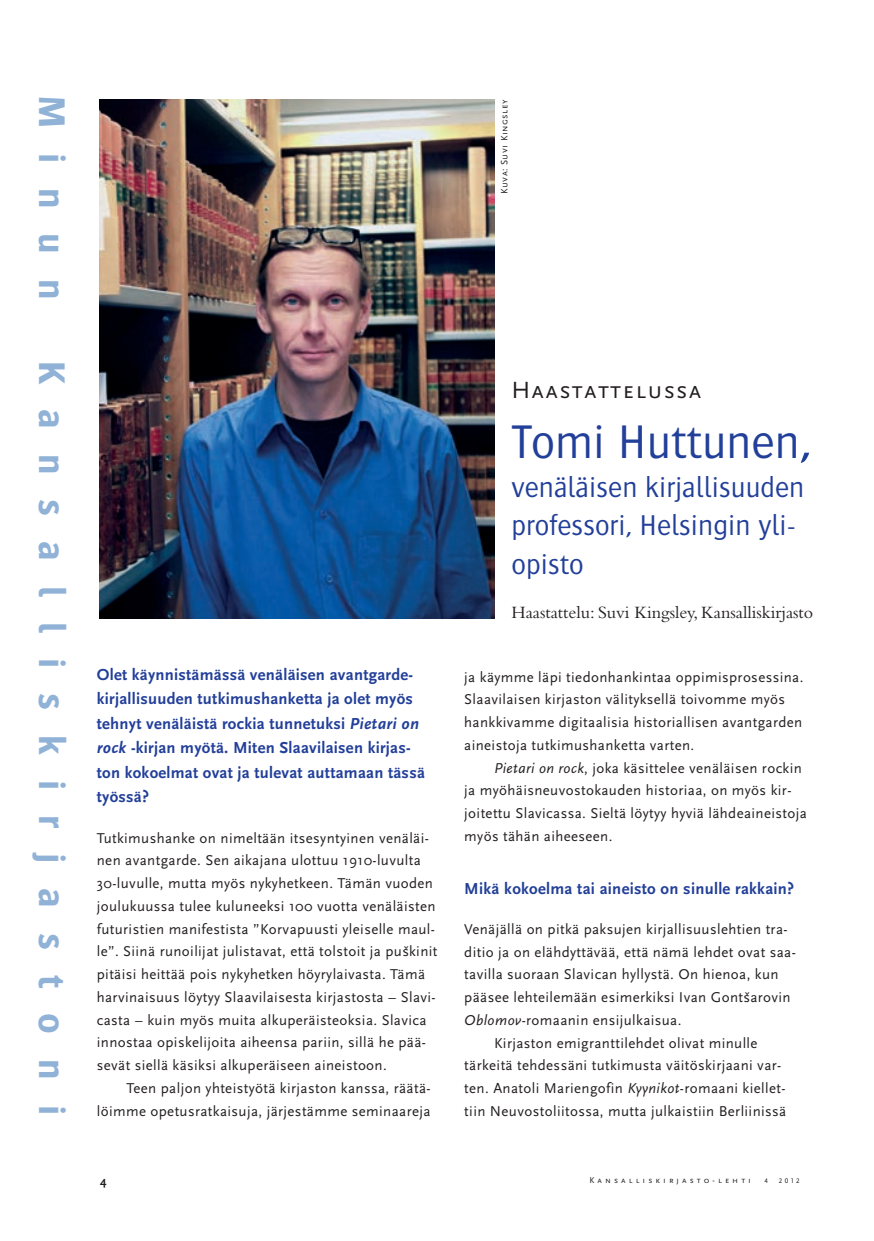
<style>
.page{position:relative;width:874px;height:1241px;background:#fff}
.page>*{position:absolute;margin:0;border:0;box-sizing:border-box;transform-origin:0 0}
.t1{font:300 49px "Bosis";color:#223f99}
.t2{font:700 38.5px "Bosis";letter-spacing:.65em;color:#90b2d7}
.t3{font:300 29.75px/38.5px "Bosis";color:#223f99}
.t4{font:24.5px "Scala Sans Caps";letter-spacing:.05em;color:#231f20}
.t5{font:18.03px "Bembo";color:#231f20}
.t6{font:700 16.62px/24.5px "Scala Sans";letter-spacing:.015em;color:#223f99}
.t7{font:14.88px/22.8px "Scala Sans";letter-spacing:.025em;color:#231f20}
.t8{font:700 12.25px "Scala Sans";color:#231f20}
.t9{font:9.62px "Scala Sans Caps";letter-spacing:.05em;color:#231f20}
.t10{font:8.75px "Scala Sans Caps";letter-spacing:.35em;color:#231f20}
.t11{font:7px "Scala Sans Caps";color:#231f20}
.s1{font-style:italic}
.s2{font-size:56px}
</style>
<div class="page">
<img style="left:99px;top:99px;width:395px;height:519px">
<h2 class="t2" style="left:73px;top:96px;width:205px;rotate:90deg">Minun</h2>
<h2 class="t2" style="left:73px;top:360px;width:755px;rotate:90deg">Kansalliskirjastoni</h2>
<p class="t9" style="left:499px;top:194px;width:96px;rotate:-90deg">Kuva: Suvi Kingsley</p>
<h3 class="t4" style="left:511px;top:376px;width:191px">Haastattelussa</h3>
<p class="t6" style="left:97px;top:662px;width:329px">Olet käynnistämässä venäläisen avantgarde&shy;kirjallisuuden tutkimushanketta ja olet myös tehnyt venäläistä rockia tunnetuksi <span class="s1">Pietari on rock</span> -kirjan myötä. Miten Slaavilaisen kirjas&shy;ton kokoelmat ovat ja tulevat auttamaan tässä työssä?</p>
<p class="t7" style="left:97px;top:826px;width:342px">Tutkimushanke on nimeltään itsesyntyinen venäläi&shy;nen avantgarde. Sen aikajana ulottuu 1910-luvulta 30-luvulle, mutta myös nykyhetkeen. Tämän vuoden joulukuussa tulee kuluneeksi 100 vuotta venäläisten futuristien manifestista ”Korvapuusti yleiselle maul&shy;le”. Siinä runoilijat julistavat, että tolstoit ja pusˇkinit pitäisi heittää pois nykyhetken höyrylaivasta. Tämä harvinaisuus löytyy Slaavilaisesta kirjastosta – Slavi&shy;casta – kuin myös muita alkuperäisteoksia. Slavica innostaa opiskelijoita aiheensa pariin, sillä he pää&shy;sevät siellä käsiksi alkuperäiseen aineistoon.</p>
<p class="t7" style="left:97px;top:1076px;width:335px;text-align:right">Teen paljon yhteistyötä kirjaston kanssa, räätä&shy;löimme opetusratkaisuja, järjestämme seminaareja</p>
<h1 class="t1" style="left:511px;top:415px;width:301px">Tomi Huttunen<span class="s2">,</span></h1>
<h3 class="t3" style="left:511px;top:467px;width:294px">venäläisen kirjallisuuden professori, Helsingin yli&shy;opisto</h3>
<p class="t5" style="left:511px;top:602px;width:303px">Haastattelu: Suvi Kingsley, Kansalliskirjasto</p>
<p class="t7" style="left:464px;top:665px;width:340px">ja käymme läpi tiedonhankintaa oppimisprosessina.<br>Slaavilaisen kirjaston välityksellä toivomme myös hankkivamme digitaalisia historiallisen avantgarden aineistoja tutkimushanketta varten.</p>
<p class="t7" style="left:464px;top:756px;width:344px;text-indent:30px"><span class="s1">Pietari on rock</span>, joka käsittelee venäläisen rockin ja myöhäisneuvostokauden historiaa, on myös kir&shy;joitettu Slavicassa. Sieltä löytyy hyviä lähdeaineistoja myös tähän aiheeseen.</p>
<p class="t6" style="left:464px;top:876px;width:331px">Mikä kokoelma tai aineisto on sinulle rakkain?</p>
<p class="t7" style="left:464px;top:917px;width:324px">Venäjällä on pitkä paksujen kirjallisuuslehtien tra-</p>
<p class="t7" style="left:464px;top:940px;width:333px">ditio ja on elähdyttävää, että nämä lehdet ovat saa-</p>
<p class="t7" style="left:464px;top:963px;width:315px">tavilla suoraan Slavican hyllystä. On hienoa, kun</p>
<p class="t7" style="left:464px;top:986px;width:328px">pääsee lehteilemään esimerkiksi Ivan Gontsˇarovin</p>
<p class="t7" style="left:464px;top:1008px;width:218px"><span class="s1">Oblomov</span>-romaanin ensijulkaisua.</p>
<p class="t7" style="left:494px;top:1031px;width:265px">Kirjaston emigranttilehdet olivat minulle</p>
<p class="t7" style="left:464px;top:1054px;width:318px">tärkeitä tehdessäni tutkimusta väitöskirjaani var-</p>
<p class="t7" style="left:464px;top:1077px;width:322px">ten. Anatoli Mariengofin <span class="s1">Kyynikot</span>-romaani kiellet-</p>
<p class="t7" style="left:464px;top:1099px;width:323px">tiin Neuvostoliitossa, mutta julkaistiin Berliinissä</p>
<p class="t8" style="left:100px;top:1174px;width:8px">4</p>
<p class="t10" style="left:589px;top:1175px;width:163px">Kansalliskirjasto-lehti</p>
<p class="t11" style="left:764px;top:1176px;width:5px">4</p>
<p class="t11" style="left:778px;top:1176px;width:22px">2012</p>
</div>
